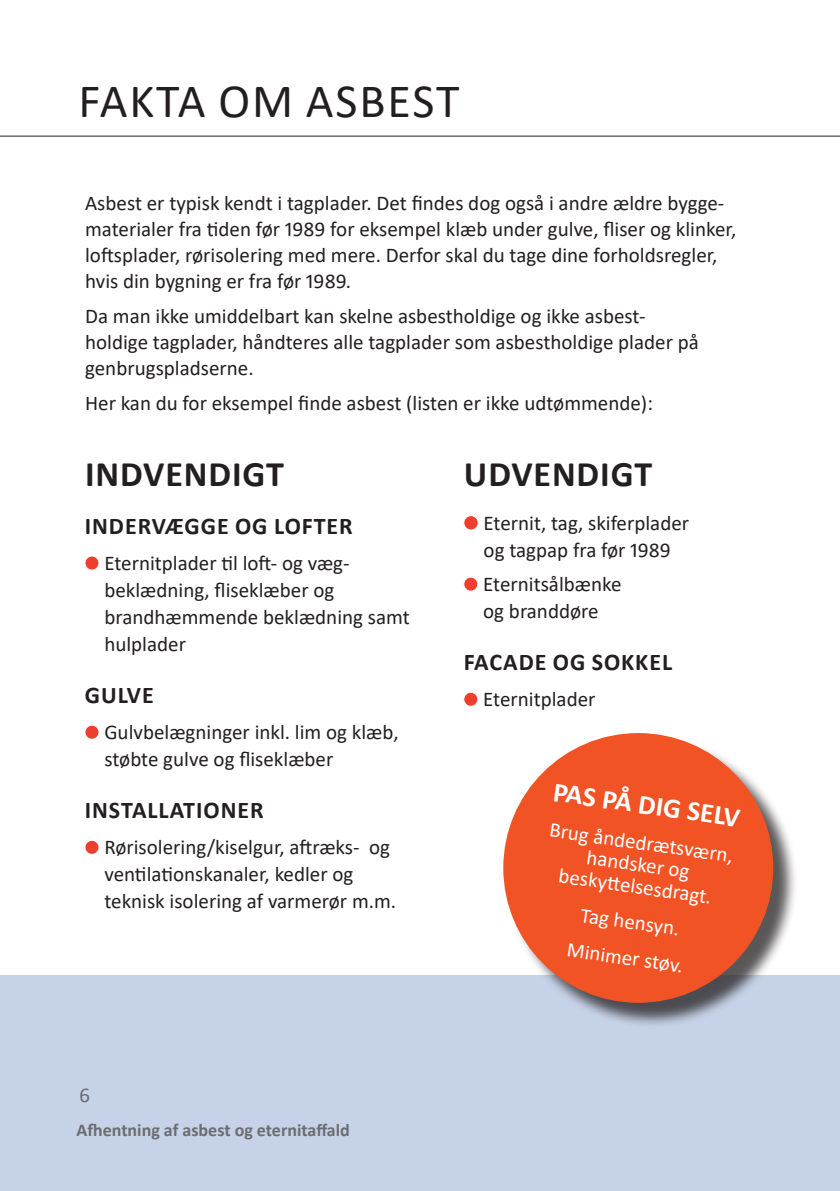
<style>
.page{position:relative;width:840px;height:1191px;background:#fff}
.page>*{position:absolute;margin:0;border:0;box-sizing:border-box;transform-origin:0 0}
.Overskrift_1{font:48px "Calibri";letter-spacing:.04em;color:#231f20}
.AV_Titel_1{font:700 36px "Calibri";letter-spacing:.025em;color:#231f20}
.AV_Tekst{font:700 28px "Calibri";color:#fff}
.AV_Titel_1-2{font:700 24px "Calibri";letter-spacing:.04em;color:#231f20}
.AV_Tekst-2{font:21px/27px "Calibri";color:#231f20}
.AV_Tekst-3{font:21px/22px "Calibri";color:#fff;text-align:center}
.t1{font:21px "Calibri";color:#6c6d70}
.t2{font:700 18px "Calibri";color:#6c6d70}
</style>
<div class="page">
<div style="left:0;top:975px;width:839px;height:216px;background:#c6d2e7"></div>
<svg style="left:0;top:135px;width:839px;height:2px;background:#908e8e"></svg>
<div style="left:506px;top:736px;width:291px;height:291px;background:#231f20;opacity:.75"></div>
<div style="left:503px;top:733px;width:269px;height:269px;background:#f15324;border-radius:50%"></div>
<div style="left:85px;top:556px;width:14px;height:14px;background:#ef3e2e;border-radius:50%"></div>
<div style="left:84px;top:555px;width:15px;height:15px;border:1px solid #fff;border-radius:50%"></div>
<div style="left:85px;top:725px;width:14px;height:14px;background:#ef3e2e;border-radius:50%"></div>
<div style="left:84px;top:724px;width:15px;height:15px;border:1px solid #fff;border-radius:50%"></div>
<div style="left:85px;top:840px;width:14px;height:14px;background:#ef3e2e;border-radius:50%"></div>
<div style="left:84px;top:839px;width:15px;height:16px;border:1px solid #fff;border-radius:50%"></div>
<div style="left:463px;top:515px;width:15px;height:15px;background:#ef3e2e;border-radius:50%"></div>
<div style="left:463px;top:515px;width:15px;height:15px;border:1px solid #fff;border-radius:50%"></div>
<div style="left:463px;top:577px;width:14px;height:14px;background:#ef3e2e;border-radius:50%"></div>
<div style="left:463px;top:576px;width:15px;height:15px;border:1px solid #fff;border-radius:50%"></div>
<div style="left:463px;top:692px;width:14px;height:14px;background:#ef3e2e;border-radius:50%"></div>
<div style="left:463px;top:691px;width:15px;height:16px;border:1px solid #fff;border-radius:50%"></div>
<p class="Overskrift_1" style="left:78px;top:68px;width:382px">FAKTA OM ASBEST</p>
<p class="AV_Tekst-2" style="left:85px;top:189px;width:652px;line-height:26px">Asbest er typisk kendt i tagplader. Det findes dog også i andre ældre bygge&shy;materialer fra tiden før 1989 for eksempel klæb under gulve, fliser og klinker, loftsplader, rørisolering med mere. Derfor skal du tage dine forholdsregler, hvis din bygning er fra før 1989.</p>
<p class="AV_Tekst-2" style="left:85px;top:302px;width:615px;line-height:26px">Da man ikke umiddelbart kan skelne asbestholdige og ikke asbest&shy;holdige tagplader, håndteres alle tagplader som asbestholdige plader på genbrugspladserne.</p>
<p class="AV_Tekst-2" style="left:85px;top:389px;width:569px">Her kan du for eksempel finde asbest (listen er ikke udtømmende):</p>
<p class="AV_Titel_1" style="left:85px;top:449px;width:200px">INDVENDIGT</p>
<p class="AV_Titel_1-2" style="left:85px;top:509px;width:269px">INDERVÆGGE OG LOFTER</p>
<p class="AV_Tekst-2" style="left:104px;top:548px;width:307px">Eternitplader til loft- og væg&shy;beklædning, fliseklæber og brandhæmmende beklædning samt hulplader</p>
<p class="AV_Titel_1-2" style="left:85px;top:678px;width:70px">GULVE</p>
<p class="AV_Tekst-2" style="left:104px;top:718px;width:296px">Gulvbelægninger inkl. lim og klæb, støbte gulve og fliseklæber</p>
<p class="AV_Titel_1-2" style="left:85px;top:793px;width:180px">INSTALLATIONER</p>
<p class="AV_Tekst-2" style="left:104px;top:833px;width:293px">Rørisolering/kiselgur, aftræks- og ventilationskanaler, kedler og teknisk isolering af varmerør m.m.</p>
<p class="t1" style="left:79px;top:1080px;width:13px">6</p>
<p class="t2" style="left:77px;top:1117px;width:275px">Afhentning af asbest og eternitaffald</p>
<p class="AV_Titel_1" style="left:463px;top:449px;width:190px">UDVENDIGT</p>
<p class="AV_Tekst-2" style="left:483px;top:508px;width:207px">Eternit, tag, skiferplader og tagpap fra før 1989</p>
<p class="AV_Tekst-2" style="left:483px;top:570px;width:140px">Eternitsålbænke og branddøre</p>
<p class="AV_Titel_1-2" style="left:463px;top:645px;width:210px">FACADE OG SOKKEL</p>
<p class="AV_Tekst-2" style="left:483px;top:685px;width:114px">Eternitplader</p>
<p class="AV_Tekst" style="left:556px;top:771px;width:190px;rotate:8deg">PAS PÅ DIG SELV</p>
<p class="AV_Tekst-3" style="left:551px;top:818px;width:186px;rotate:8deg">Brug åndedrætsværn, handsker og<br>beskytt elsesdragt.</p>
<p class="AV_Tekst-3" style="left:582px;top:903px;width:101px;rotate:8deg">Tag hensyn.</p>
<p class="AV_Tekst-3" style="left:568px;top:937px;width:118px;rotate:8deg">Minimer støv.</p>
</div>
